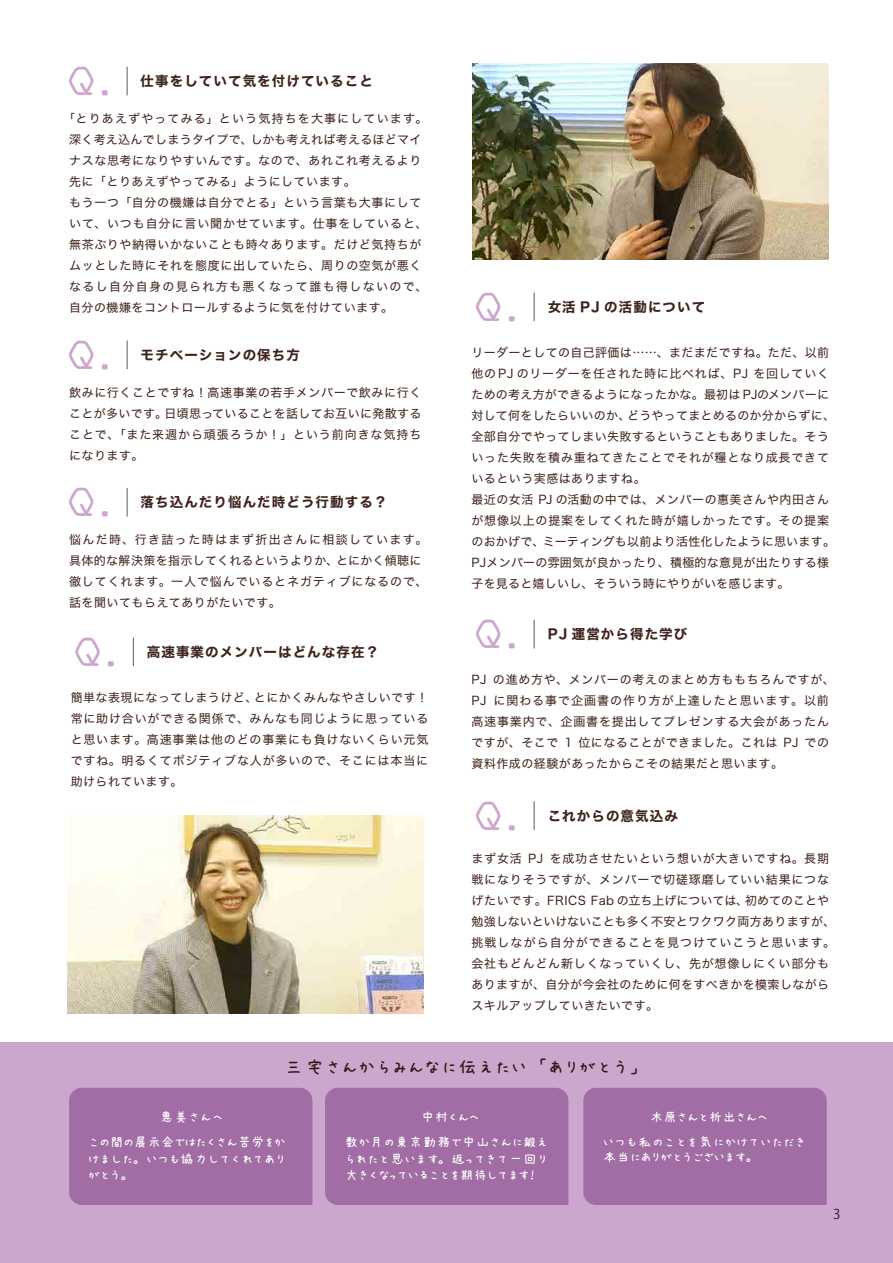
<style>
.page{position:relative;width:893px;height:1263px;background:#fff}
.page>*{position:absolute;margin:0;border:0;box-sizing:border-box;transform-origin:0 0}
.t1{font:45px "VDL Yota G Medium";color:#cba7cd}
.t2{font:19.05px "AP Japanesefont";letter-spacing:.08em;color:#3e231c}
.t3{font:13.5px "Hira Kaku Std N W7";letter-spacing:.08em;color:#3e231c}
.t4{font:13.5px/25px "AP Japanesefont";color:#fff}
.t5{font:13.5px/16.5px "AP Japanesefont";letter-spacing:.035em;color:#fff}
.t6{font:13.5px/25px "AP Japanesefont";letter-spacing:.08em;color:#fff}
.t7{font:13.5px "Koz Go Pro";color:#231f20}
.t8{font:12px/21px "Hira Kaku Std N W4";letter-spacing:.05em;color:#3e231c}
.t9{font:12px/21px "Hira Kaku Std N W4";letter-spacing:.03em;color:#3e231c}
.t10{font:12px/21px "Hira Kaku Std N W4";letter-spacing:.07em;color:#3e231c}
</style>
<div class="page">
<div style="left:0;top:1042px;width:893px;height:221px;background:#cba7cd"></div>
<img style="left:67px;top:816px;width:356px;height:197px">
<img style="left:472px;top:64px;width:356px;height:195px">
<div style="left:69px;top:1088px;width:243px;height:117px;background:#a16da4"></div>
<svg style="left:127px;top:67px;width:1px;height:28px"></svg>
<svg style="left:127px;top:340px;width:1px;height:29px"></svg>
<svg style="left:127px;top:488px;width:1px;height:28px"></svg>
<svg style="left:133px;top:638px;width:1px;height:28px"></svg>
<svg style="left:534px;top:292px;width:1px;height:29px"></svg>
<svg style="left:534px;top:620px;width:1px;height:28px"></svg>
<svg style="left:534px;top:801px;width:1px;height:29px"></svg>
<div style="left:325px;top:1088px;width:243px;height:117px;background:#a16da4"></div>
<div style="left:583px;top:1088px;width:244px;height:117px;background:#a16da4"></div>
<h1 class="t1" style="left:65px;top:58px;width:53px">Q.</h1>
<p class="t3" style="left:141px;top:70px;width:234px">仕事をしていて気を付けていること</p>
<p class="t8" style="left:69px;top:108px;width:360px;text-indent:-6px">「とりあえずやってみる」という気持ちを大事にしています。深く考え込んでしまうタイプで、しかも考えれば考えるほどマイナスな思考になりやすいんです。なので、あれこれ考えるより先に「とりあえずやってみる」ようにしています。<br>もう一つ「自分の機嫌は自分でとる」という言葉も大事にしていて、いつも自分に言い聞かせています。仕事をしていると、無茶ぶりや納得いかないことも時々あります。だけど気持ちがムッとした時にそれを態度に出していたら、周りの空気が悪くなるし自分自身の見られ方も悪くなって誰も得しないので、自分の機嫌をコントロールするように気を付けています。</p>
<h1 class="t1" style="left:65px;top:332px;width:53px">Q.</h1>
<p class="t3" style="left:141px;top:344px;width:161px">モチベーションの保ち方</p>
<p class="t8" style="left:69px;top:382px;width:354px;text-align:justify">飲みに行くことですね！高速事業の若手メンバーで飲みに行くことが多いです。日頃思っていることを話してお互いに発散することで、「また来週から頑張ろうか！」という前向きな気持ちになります。</p>
<h1 class="t1" style="left:65px;top:480px;width:53px">Q.</h1>
<p class="t3" style="left:141px;top:491px;width:248px">落ち込んだり悩んだ時どう行動する？</p>
<p class="t10" style="left:69px;top:529px;width:360px">悩んだ時、行き詰った時はまず折出さんに相談しています。具体的な解決策を指示してくれるというよりか、とにかく傾聴に徹してくれます。一人で悩んでいるとネガティブになるので、話を聞いてもらえてありがたいです。</p>
<h1 class="t1" style="left:71px;top:629px;width:53px">Q.</h1>
<p class="t3" style="left:147px;top:641px;width:234px">高速事業のメンバーはどんな存在？</p>
<p class="t8" style="left:71px;top:687px;width:359px;text-align:justify">簡単な表現になってしまうけど、とにかくみんなやさしいです！常に助け合いができる関係で、みんなも同じように思っていると思います。高速事業は他のどの事業にも負けないくらい元気ですね。明るくてポジティブな人が多いので、そこには本当に助けられています。</p>
<h1 class="t1" style="left:472px;top:284px;width:53px">Q.</h1>
<p class="t3" style="left:548px;top:296px;width:159px">女活 PJ の活動について</p>
<p class="t9" style="left:471px;top:342px;width:365px">リーダーとしての自己評価は……、まだまだですね。ただ、以前他のPJ のリーダーを任された時に比べれば、PJ を回していくための考え方ができるようになったかな。最初は PJのメンバーに対して何をしたらいいのか、どうやってまとめるのか分からずに、全部自分でやってしまい失敗するということもありました。そういった失敗を積み重ねてきたことでそれが糧となり成長できているという実感はありますね。<br>最近の女活 PJ の活動の中では、メンバーの惠美さんや内田さんが想像以上の提案をしてくれた時が嬉しかったです。その提案のおかげで、ミーティングも以前より活性化したように思います。<br>PJメンバーの雰囲気が良かったり、積極的な意見が出たりする様子を見ると嬉しいし、そういう時にやりがいを感じます。</p>
<h1 class="t1" style="left:472px;top:611px;width:53px">Q.</h1>
<p class="t3" style="left:548px;top:623px;width:141px">PJ 運営から得た学び</p>
<p class="t8" style="left:471px;top:669px;width:365px">PJ の進め方や、メンバーの考えのまとめ方ももちろんですが、<br>PJ に関わる事で企画書の作り方が上達したと思います。以前高速事業内で、企画書を提出してプレゼンする大会があったんですが、そこで 1 位になることができました。これは PJ での資料作成の経験があったからこその結果だと思います。</p>
<h1 class="t1" style="left:472px;top:793px;width:53px">Q.</h1>
<p class="t3" style="left:548px;top:805px;width:132px">これからの意気込み</p>
<p class="t8" style="left:471px;top:848px;width:365px">まず女活 PJ を成功させたいという想いが大きいですね。長期戦になりそうですが、メンバーで切磋琢磨していい結果につなげたいです。FRICS Fab の立ち上げについては、初めてのことや勉強しないといけないことも多く不安とワクワク両方ありますが、挑戦しながら自分ができることを見つけていこうと思います。会社もどんどん新しくなっていくし、先が想像しにくい部分もありますが、自分が今会社のために何をすべきかを模索しながらスキルアップしていきたいです。</p>
<h2 class="t2" style="left:285px;top:1058px;width:356px">三宅さんからみんなに伝えたい「ありがとう」</h2>
<p class="t4" style="left:89px;top:1105px;width:198px;text-indent:71px">惠美さんへ<br>この間の展示会ではたくさん苦労をか</p>
<p class="t5" style="left:89px;top:1151px;width:198px">けました。いつも協力してくれてありがとう。</p>
<p class="t5" style="left:345px;top:1105px;width:204px;line-height:25px;text-indent:76px">中村くんへ<br>数か月の東京勤務で中山さんに鍛え</p>
<p class="t4" style="left:345px;top:1151px;width:204px;line-height:16.5px">られたと思います。返ってきて一回り大きくなっていることを期待してます！</p>
<p class="t6" style="left:603px;top:1105px;width:204px;text-indent:47px">木原さんと折出さんへ<br>いつも私のことを気にかけていただき</p>
<p class="t4" style="left:603px;top:1145px;width:151px">本当にありがとうございます。</p>
<p class="t7" style="left:833px;top:1206px;width:9px">3</p>
</div>
